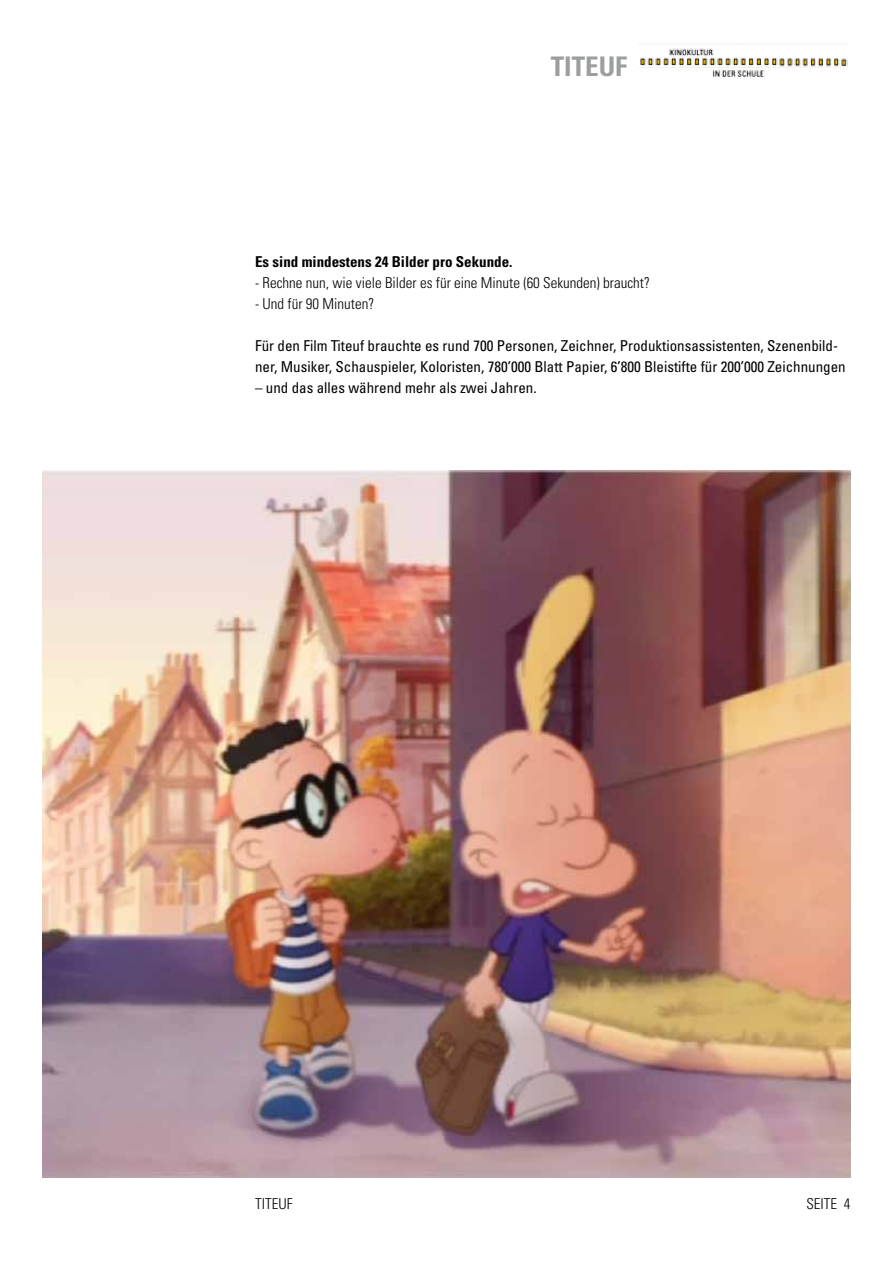
<style>
.page{position:relative;width:893px;height:1263px;background:#fff}
.page>*{position:absolute;margin:0;border:0;box-sizing:border-box;transform-origin:0 0}
.t1{font:700 condensed 27px "Univers";color:#9c9e9f}
.t2{font:condensed 15px/21px "Univers";color:#000}
.t3{font:300 condensed 15px "Univers";color:#000}
.t4{font:700 condensed 15px "Univers";color:#000}
</style>
<div class="page">
<img style="left:639px;top:43px;width:208px;height:34px">
<img style="left:43px;top:471px;width:807px;height:707px">
<h1 class="t1" style="left:551px;top:49px;width:78px">TITEUF</h1>
<p class="t4" style="left:255px;top:253px;width:259px">Es sind mindestens 24 Bilder pro Sekunde.</p>
<p class="t3" style="left:255px;top:274px;width:396px">- Rechne nun, wie viele Bilder es für eine Minute (60 Sekunden) braucht?</p>
<p class="t3" style="left:255px;top:295px;width:121px">- Und für 90 Minuten?</p>
<p class="t2" style="left:255px;top:335px;width:592px">Für den Film Titeuf brauchte es rund 700 Personen, Zeichner, Produktionsassistenten, Szenenbild&shy;ner, Musiker, Schauspieler, Koloristen, 780’000 Blatt Papier, 6’800 Bleistifte für 200’000 Zeichnungen</p>
<p class="t2" style="left:255px;top:377px;width:283px">– und das alles während mehr als zwei Jahren.</p>
<p class="t3" style="left:255px;top:1195px;width:39px">TITEUF</p>
<p class="t3" style="left:806px;top:1195px;width:46px">SEITE 4</p>
</div>
